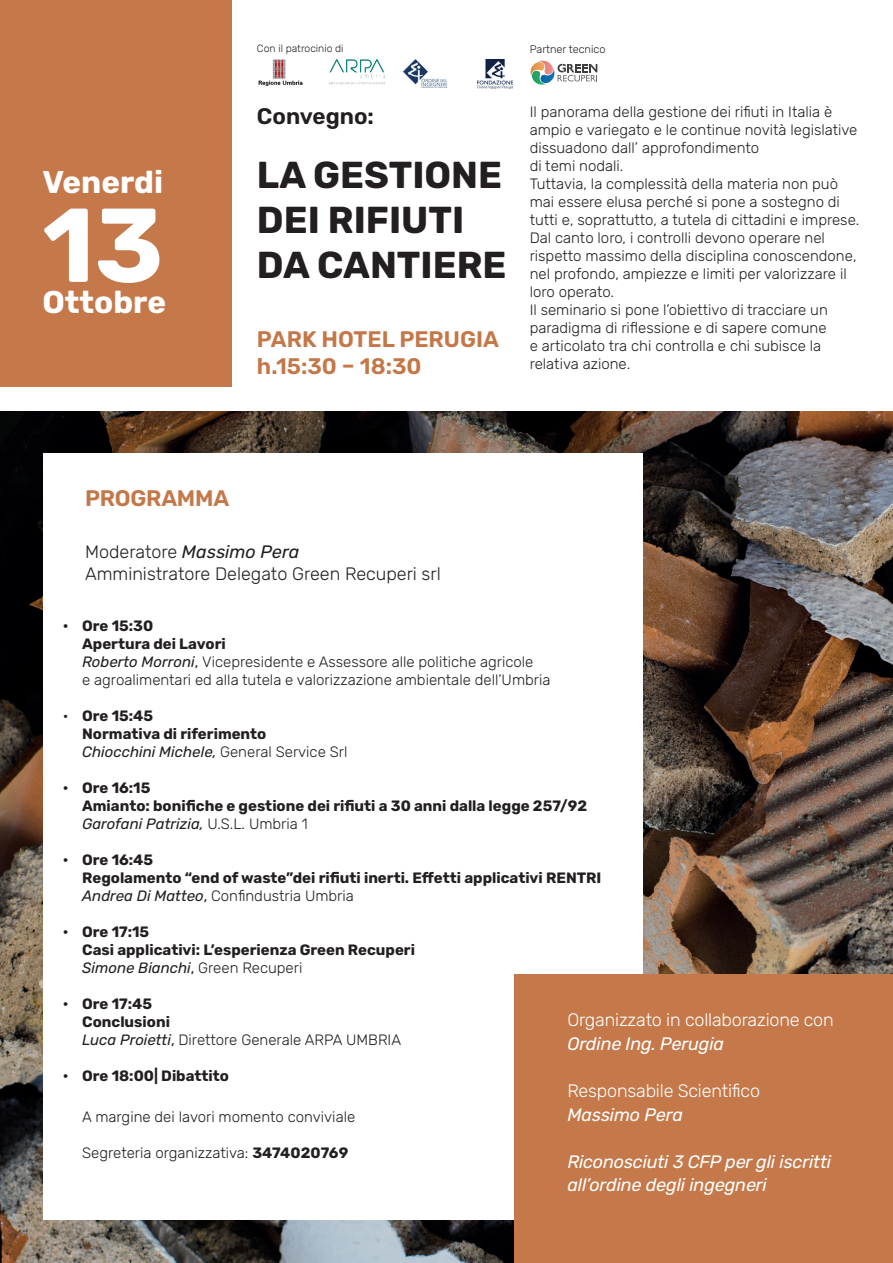
<style>
.page{position:relative;width:893px;height:1263px;background:#fff}
.page>*{position:absolute;margin:0;border:0;box-sizing:border-box;transform-origin:0 0}
.t1{font:700 104.7px "Rubik";color:#fff}
.t2{font:700 37.5px/45px "Rubik";color:#231f20}
.t3{font:700 31.35px "Rubik";color:#fff}
.t4{font:600 22.5px/27px "Rubik";color:#c47849}
.t5{font:600 22.5px "Rubik";color:#231f20}
.t6{font:italic 18px/23.5px "Rubik";letter-spacing:-.01em;color:#fff}
.t7{font:300 18px/21.6px "Rubik";color:#231f20}
.t8{font:300 18px "Rubik";letter-spacing:-.01em;color:#fff}
.t9{font:300 15px/18px "Rubik";color:#231f20}
.t10{font:700 15px/18px "Rubik";color:#231f20}
.t11{font:300 10.95px "Rubik";color:#231f20}
.t12{font:300 10.35px "Rubik";color:#231f20}
.s1{font-weight:400;font-style:italic}
.s2{font-weight:700}
.s3{font-weight:400}
.s4{font-weight:300}
</style>
<div class="page">
<img style="left:0;top:411px;width:893px;height:852px">
<div style="left:0;top:0;width:232px;height:387px;background:#c57849"></div>
<div style="left:43px;top:454px;width:599px;height:766px;background:#fff"></div>
<div style="left:514px;top:974px;width:379px;height:289px;background:#c57849"></div>
<img style="left:259px;top:59px;width:43px;height:28px">
<img style="left:403px;top:59px;width:44px;height:29px">
<img style="left:477px;top:60px;width:35px;height:29px">
<img style="left:329px;top:60px;width:56px;height:25px">
<svg style="left:530px;top:60px;width:67px;height:25px"></svg>
<h3 class="t3" style="left:43px;top:164px;width:122px">Venerdi</h3>
<h1 class="t1" style="left:43px;top:184px;width:123px">13</h1>
<h3 class="t3" style="left:43px;top:284px;width:125px">Ottobre</h3>
<p class="t12" style="left:257px;top:41px;width:88px">Con il patrocinio di</p>
<p class="t11" style="left:530px;top:41px;width:77px">Partner tecnico</p>
<h3 class="t5" style="left:257px;top:99px;width:119px">Convegno:</h3>
<h2 class="t2" style="left:257px;top:153px;width:251px">LA GESTIONE<br>DEI RIFIUTI<br>DA CANTIERE</h2>
<h3 class="t4" style="left:257px;top:327px;width:243px">PARK HOTEL PERUGIA h.15:30 – 18:30</h3>
<p class="t9" style="left:530px;top:103px;width:331px">Il panorama della gestione dei rifiuti in Italia è ampio e variegato e le continue novità legislative dissuadono dall’ approfondimento<br>di temi nodali.<br>Tuttavia, la complessità della materia non può mai essere elusa perché si pone a sostegno di tutti e, soprattutto, a tutela di cittadini e imprese.<br>Dal canto loro, i controlli devono operare nel rispetto massimo della disciplina conoscendone, nel profondo, ampiezze e limiti per valorizzare il loro operato.<br>Il seminario si pone l’obiettivo di tracciare un paradigma di riflessione e di sapere comune<br>e articolato tra chi controlla e chi subisce la relativa azione.</p>
<h3 class="t4" style="left:85px;top:485px;width:146px">PROGRAMMA</h3>
<p class="t7" style="left:85px;top:542px;width:357px">Moderatore <span class="s1">Massimo Pera<br></span>Amministratore Delegato Green Recuperi srl</p>
<p class="t9" style="left:82px;top:617px;width:470px;text-indent:-20px"><span class="s2">• Ore 15:30<br>Apertura dei Lavori<br></span><span class="s1">Roberto Morroni</span><span class="s3">,</span> Vicepresidente e Assessore alle politiche agricole<br>e agroalimentari ed alla tutela e valorizzazione ambientale dell’Umbria</p>
<p class="t10" style="left:82px;top:706px;width:267px;text-indent:-20px"><span class="s3">•</span> Ore 15:45<br>Normativa di riferimento<br><span class="s1">Chiocchini Michele,</span> <span class="s4">General Service Srl</span></p>
<p class="t10" style="left:82px;top:778px;width:506px;text-indent:-20px">• Ore 16:15<br>Amianto: bonifiche e gestione dei rifiuti a 30 anni dalla legge 257/92<br><span class="s1">Garofani Patrizia,</span> <span class="s4">U.S.L. Umbria 1</span></p>
<p class="t10" style="left:82px;top:850px;width:521px;text-indent:-20px">• Ore 16:45<br>Regolamento “end of waste”dei rifiuti inerti. Effetti applicativi RENTRI<br><span class="s1">Andrea Di Matteo</span><span class="s3">,</span> <span class="s4">Confindustria Umbria</span></p>
<p class="t10" style="left:82px;top:922px;width:334px;text-indent:-20px">• Ore 17:15<br>Casi applicativi: L’esperienza Green Recuperi<br><span class="s1">Simone Bianchi</span><span class="s3">,</span> <span class="s4">Green Recuperi</span></p>
<p class="t9" style="left:82px;top:995px;width:320px;text-indent:-20px"><span class="s2">• Ore 17:45<br>Conclusioni<br></span><span class="s1">Luca Proietti</span><span class="s3">,</span> Direttore Generale ARPA UMBRIA</p>
<p class="t10" style="left:63px;top:1066px;width:168px">• Ore 18:00| Dibattito</p>
<p class="t9" style="left:82px;top:1109px;width:275px">A margine dei lavori momento conviviale</p>
<p class="t9" style="left:82px;top:1145px;width:268px">Segreteria organizzativa: <span class="s2">3474020769</span></p>
<p class="t8" style="left:567px;top:1007px;width:268px">Organizzato in collaborazione con</p>
<p class="t6" style="left:567px;top:1033px;width:158px">Ordine Ing. Perugia</p>
<p class="t8" style="left:567px;top:1078px;width:194px">Responsabile Scientifico</p>
<p class="t6" style="left:567px;top:1103px;width:117px">Massimo Pera</p>
<p class="t6" style="left:567px;top:1150px;width:265px">Riconosciuti 3 CFP per gli iscritti all’ordine degli ingegneri</p>
</div>
